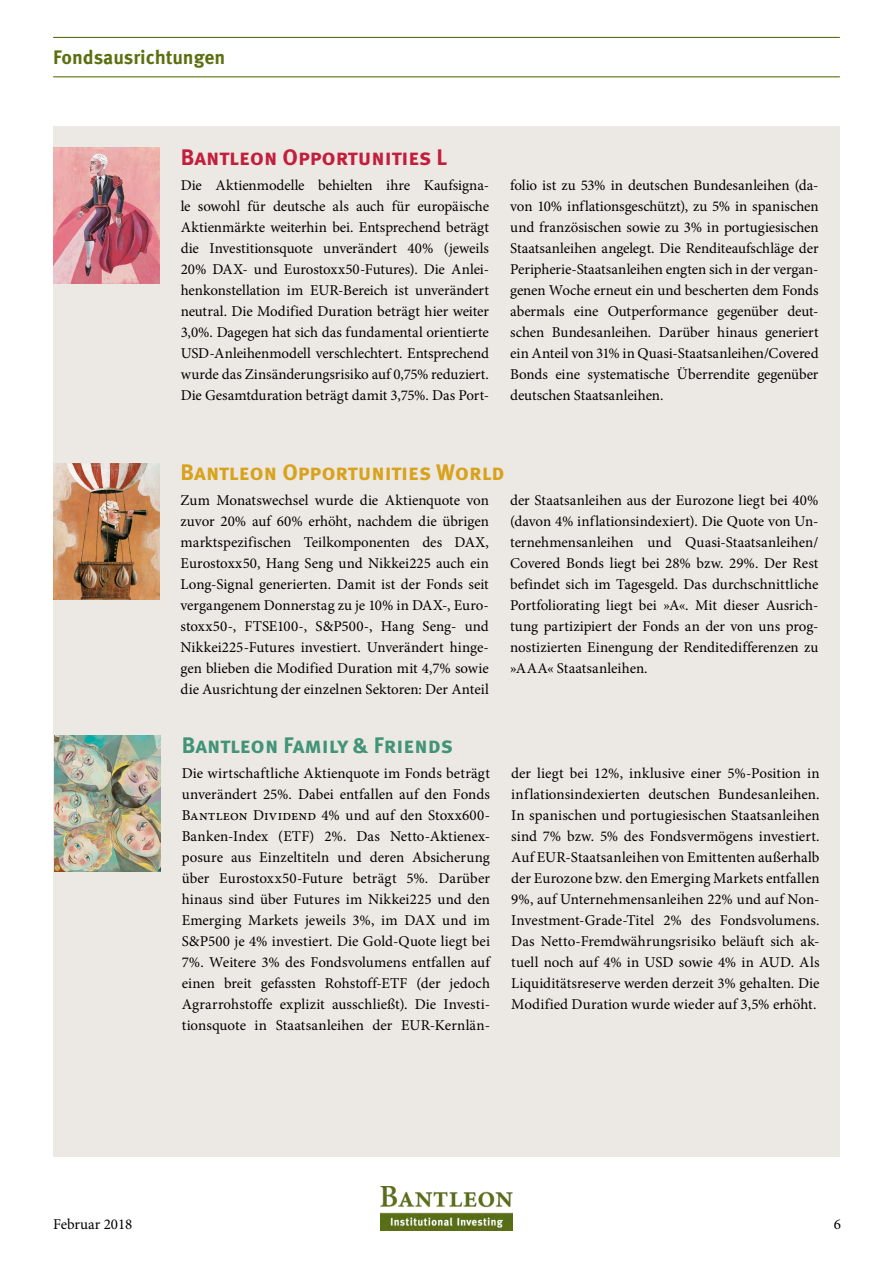
<style>
.page{position:relative;width:893px;height:1263px;background:#fff}
.page>*{position:absolute;margin:0;border:0;box-sizing:border-box;transform-origin:0 0}
.t1{font:700 22.5px "Meta OT";letter-spacing:-.01em;color:#d8a21c}
.t2{font:700 22.5px "Meta OT";letter-spacing:-.01em;color:#c31f3d}
.t3{font:700 22.5px "Meta OT";color:#429479}
.t4{font:700 19.5px "Meta OT";letter-spacing:-.005em;color:#5a7010}
.t5{font:15px/21px "Minion Pro";color:#000;text-align:justify}
</style>
<div class="page">
<div style="left:53px;top:127px;width:787px;height:1030px;background:#ece9e4"></div>
<hr style="left:53px;top:37px;width:787px;height:1px;background:#5a7010">
<hr style="left:53px;top:76px;width:787px;height:1px;background:#5a7010">
<img style="left:380px;top:1186px;width:133px;height:44px">
<img style="left:53px;top:148px;width:106px;height:136px">
<img style="left:53px;top:463px;width:106px;height:136px">
<img style="left:54px;top:736px;width:106px;height:136px">
<h2 class="t4" style="left:53px;top:44px;width:174px">Fondsausrichtungen</h2>
<h1 class="t2" style="left:181px;top:142px;width:268px">Bantleon Opportunities L</h1>
<p class="t5" style="left:181px;top:174px;width:310px">Die Aktienmodelle behielten ihre Kaufsigna&shy;le sowohl für deutsche als auch für europäische Aktienmärkte weiterhin bei. Entsprechend beträgt die Investitionsquote unverändert 40% (jeweils 20% DAX- und Eurostoxx50-Futures). Die Anlei&shy;henkonstellation im EUR-Bereich ist unverändert neutral. Die Modified Duration beträgt hier weiter 3,0%. Dagegen hat sich das fundamental orientierte USD-Anleihenmodell verschlechtert. Entsprechend wurde das Zinsänderungsrisiko auf 0,75% reduziert.<br>Die Gesamtduration beträgt damit 3,75%. Das Port-</p>
<p class="t5" style="left:510px;top:174px;width:310px">folio ist zu 53% in deutschen Bundesanleihen (da&shy;von 10% inflationsgeschützt), zu 5% in spanischen und französischen sowie zu 3% in portugiesischen Staatsanleihen angelegt. Die Renditeaufschläge der Peripherie-Staatsanleihen engten sich in der vergan&shy;genen Woche erneut ein und bescherten dem Fonds abermals eine Outperformance gegenüber deut&shy;schen Bundesanleihen. Darüber hinaus generiert ein Anteil von 31% in Quasi-Staatsanleihen/Covered Bonds eine systematische Überrendite gegenüber deutschen Staatsanleihen.</p>
<h1 class="t1" style="left:181px;top:457px;width:326px">Bantleon Opportunities World</h1>
<p class="t5" style="left:181px;top:489px;width:310px">Zum Monatswechsel wurde die Aktienquote von zuvor 20% auf 60% erhöht, nachdem die übrigen marktspezifischen Teilkomponenten des DAX, Eurostoxx50, Hang Seng und Nikkei225 auch ein Long-Signal generierten. Damit ist der Fonds seit vergangenem Donnerstag zu je 10% in DAX-, Euro&shy;stoxx50-, FTSE100-, S&amp;P500-, Hang Seng- und Nikkei225-Futures investiert. Unverändert hinge&shy;gen blieben die Modified Duration mit 4,7% sowie die Ausrichtung der einzelnen Sektoren: Der Anteil</p>
<p class="t5" style="left:510px;top:489px;width:310px">der Staatsanleihen aus der Eurozone liegt bei 40% (davon 4% inflationsindexiert). Die Quote von Un&shy;ternehmensanleihen und Quasi-Staatsanleihen/ Covered Bonds liegt bei 28% bzw. 29%. Der Rest befindet sich im Tagesgeld. Das durchschnittliche Portfoliorating liegt bei »A«. Mit dieser Ausrich&shy;tung partizipiert der Fonds an der von uns prog&shy;nostizierten Einengung der Renditedifferenzen zu »AAA« Staatsanleihen.</p>
<h1 class="t3" style="left:182px;top:730px;width:273px">Bantleon Family &amp; Friends</h1>
<p class="t5" style="left:182px;top:762px;width:310px">Die wirtschaftliche Aktienquote im Fonds beträgt unverändert 25%. Dabei entfallen auf den Fonds Bantleon Dividend 4% und auf den Stoxx600- Banken-Index (ETF) 2%. Das Netto-Aktienex&shy;posure aus Einzeltiteln und deren Absicherung über Eurostoxx50-Future beträgt 5%. Darüber hinaus sind über Futures im Nikkei225 und den Emerging Markets jeweils 3%, im DAX und im S&amp;P500 je 4% investiert. Die Gold-Quote liegt bei 7%. Weitere 3% des Fondsvolumens entfallen auf einen breit gefassten Rohstoff-ETF (der jedoch Agrarrohstoffe explizit ausschließt). Die Investi&shy;tionsquote in Staatsanleihen der EUR-Kernlän-</p>
<p class="t5" style="left:511px;top:762px;width:310px">der liegt bei 12%, inklusive einer 5%-Position in inflationsindexierten deutschen Bundesanleihen.<br>In spanischen und portugiesischen Staatsanleihen sind 7% bzw. 5% des Fondsvermögens investiert.<br>Auf EUR-Staatsanleihen von Emittenten außerhalb der Eurozone bzw. den Emerging Markets entfallen 9%, auf Unternehmensanleihen 22% und auf Non-Investment-Grade-Titel 2% des Fondsvolumens.<br>Das Netto-Fremdwährungsrisiko beläuft sich ak&shy;tuell noch auf 4% in USD sowie 4% in AUD. Als Liquiditätsreserve werden derzeit 3% gehalten. Die Modified Duration wurde wieder auf 3,5% erhöht.</p>
<p class="t5" style="left:53px;top:1214px;width:81px">Februar 2018</p>
<p class="t5" style="left:834px;top:1214px;width:9px">6</p>
</div>
